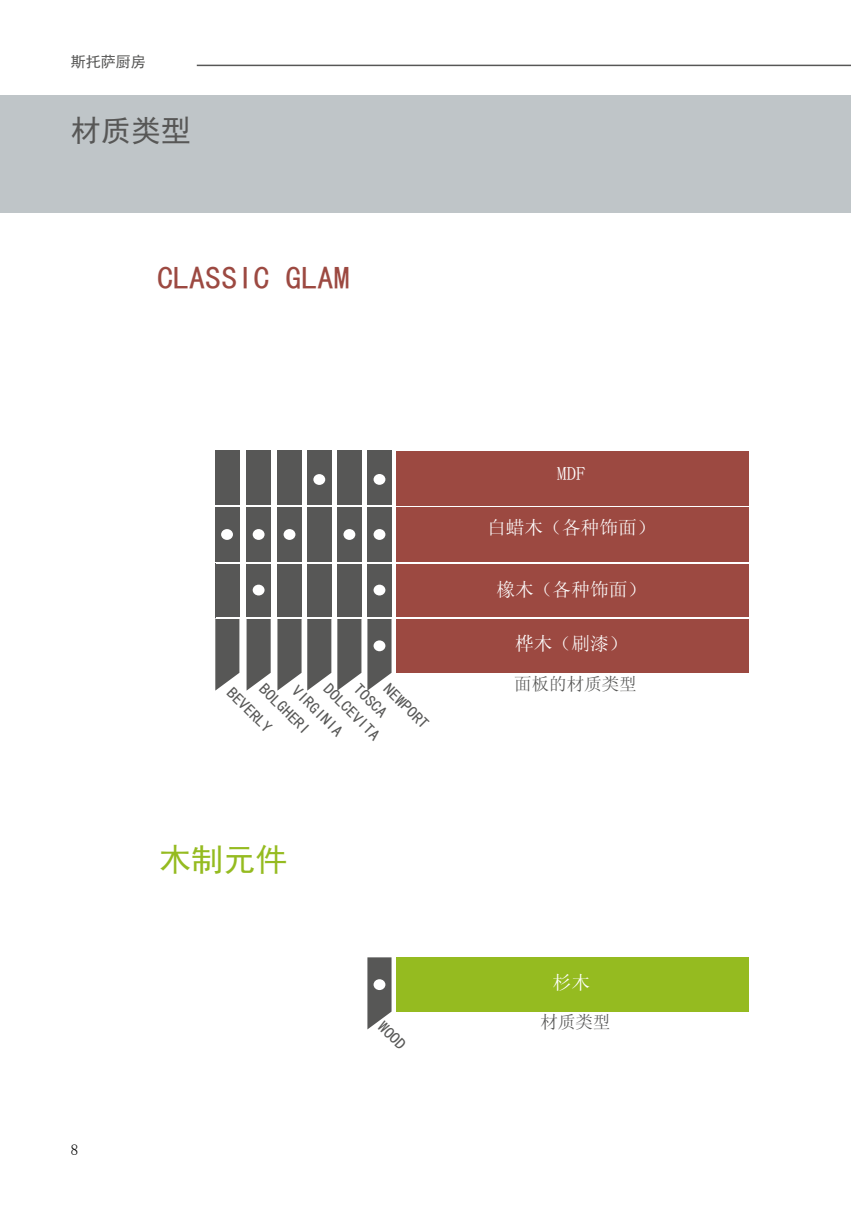
<style>
.page{position:relative;width:851px;height:1205px;background:#fff}
.page>*{position:absolute;margin:0;border:0;box-sizing:border-box;transform-origin:0 0}
.t1{font:32px "Sim Hei";color:#9c4941}
.t2{font:32px "Sim Hei";color:#95bb20}
.t3{font:30px "Sim Hei";color:#575756}
.t4{font:18.75px "Sim Sun";color:#fff}
.t5{font:17.5px "Sim Sun";color:#575756}
.t6{font:16px "Sim Hei";color:#575756}
.t7{font:15px "Sim Hei";color:#575756}
.t8{font:15px "Sim Sun";color:#000}
</style>
<div class="page">
<hr style="left:197px;top:65px;width:653px;height:1px;background:#575756">
<div style="left:0;top:95px;width:850px;height:118px;background:#bfc5c8"></div>
<div style="left:396px;top:507px;width:353px;height:54px;background:#9c4941"></div>
<div style="left:396px;top:451px;width:353px;height:54px;background:#9c4941"></div>
<div style="left:396px;top:563px;width:353px;height:54px;background:#9c4941"></div>
<div style="left:396px;top:618px;width:353px;height:55px;background:#9c4941"></div>
<div style="left:215px;top:507px;width:24px;height:54px;background:#575756"></div>
<div style="left:215px;top:563px;width:24px;height:54px;background:#575756"></div>
<div style="left:215px;top:450px;width:24px;height:55px;background:#575756"></div>
<svg style="left:215px;top:618px;width:24px;height:72px;background:#6e6e6d"></svg>
<div style="left:307px;top:507px;width:24px;height:54px;background:#575756"></div>
<div style="left:337px;top:507px;width:24px;height:54px;background:#575756"></div>
<div style="left:367px;top:507px;width:24px;height:54px;background:#575756"></div>
<div style="left:307px;top:563px;width:24px;height:54px;background:#575756"></div>
<div style="left:307px;top:450px;width:24px;height:55px;background:#575756"></div>
<div style="left:337px;top:563px;width:24px;height:54px;background:#575756"></div>
<div style="left:337px;top:450px;width:24px;height:55px;background:#575756"></div>
<div style="left:367px;top:563px;width:24px;height:54px;background:#575756"></div>
<div style="left:367px;top:450px;width:24px;height:55px;background:#575756"></div>
<svg style="left:307px;top:619px;width:24px;height:71px;background:#6b6b6b"></svg>
<svg style="left:337px;top:619px;width:24px;height:71px;background:#6c6c6b"></svg>
<svg style="left:367px;top:619px;width:24px;height:71px;background:#6e6e6d"></svg>
<div style="left:246px;top:507px;width:24px;height:54px;background:#575756"></div>
<div style="left:246px;top:563px;width:24px;height:54px;background:#575756"></div>
<div style="left:246px;top:450px;width:24px;height:55px;background:#575756"></div>
<svg style="left:246px;top:619px;width:24px;height:71px;background:#6d6d6c"></svg>
<div style="left:277px;top:507px;width:24px;height:54px;background:#575756"></div>
<div style="left:277px;top:563px;width:24px;height:54px;background:#575756"></div>
<div style="left:277px;top:450px;width:24px;height:55px;background:#575756"></div>
<svg style="left:277px;top:619px;width:24px;height:71px;background:#6c6c6c"></svg>
<div style="left:221px;top:529px;width:12px;height:11px;background:#fff;border-radius:50%"></div>
<div style="left:283px;top:529px;width:12px;height:11px;background:#fff;border-radius:50%"></div>
<div style="left:253px;top:529px;width:11px;height:11px;background:#fff;border-radius:50%"></div>
<div style="left:343px;top:529px;width:12px;height:11px;background:#fff;border-radius:50%"></div>
<div style="left:373px;top:529px;width:12px;height:11px;background:#fff;border-radius:50%"></div>
<div style="left:373px;top:474px;width:12px;height:11px;background:#fff;border-radius:50%"></div>
<div style="left:373px;top:585px;width:12px;height:10px;background:#fff;border-radius:50%"></div>
<div style="left:313px;top:474px;width:12px;height:11px;background:#fff;border-radius:50%"></div>
<div style="left:253px;top:585px;width:11px;height:10px;background:#fff;border-radius:50%"></div>
<div style="left:373px;top:640px;width:12px;height:11px;background:#fff;border-radius:50%"></div>
<div style="left:396px;top:957px;width:353px;height:54px;background:#95bb20"></div>
<svg style="left:367px;top:957px;width:24px;height:72px;background:#6f6f6e"></svg>
<div style="left:373px;top:979px;width:12px;height:11px;background:#fff;border-radius:50%"></div>
<p class="t7" style="left:71px;top:54px;width:76px">斯托萨厨房</p>
<h2 class="t3" style="left:71px;top:115px;width:121px">材质类型</h2>
<h1 class="t1" style="left:157px;top:261px;width:194px">CLASSIC GLAM</h1>
<p class="t4" style="left:557px;top:464px;width:30px">MDF</p>
<p class="t4" style="left:487px;top:518px;width:170px">白蜡木（各种饰面）</p>
<p class="t4" style="left:496px;top:580px;width:151px">橡木（各种饰面）</p>
<p class="t4" style="left:515px;top:634px;width:114px">桦木（刷漆）</p>
<p class="t6" style="left:392px;top:680px;width:58px;rotate:45deg">NEWPORT</p>
<p class="t5" style="left:514px;top:675px;width:124px">面板的材质类型</p>
<p class="t6" style="left:268px;top:680px;width:66px;rotate:45deg">BOLGHERI</p>
<p class="t6" style="left:332px;top:680px;width:74px;rotate:45deg">DOLCEVITA</p>
<p class="t6" style="left:362px;top:680px;width:42px;rotate:45deg">TOSCA</p>
<p class="t6" style="left:300px;top:682px;width:66px;rotate:45deg">VIRGINIA</p>
<p class="t6" style="left:235px;top:684px;width:58px;rotate:45deg">BEVERLY</p>
<h1 class="t2" style="left:159px;top:844px;width:130px">木制元件</h1>
<p class="t8" style="left:71px;top:1142px;width:9px">8</p>
<p class="t4" style="left:552px;top:972px;width:39px">杉木</p>
<p class="t6" style="left:386px;top:1018px;width:34px;rotate:45deg">WOOD</p>
<p class="t5" style="left:540px;top:1013px;width:71px">材质类型</p>
</div>
